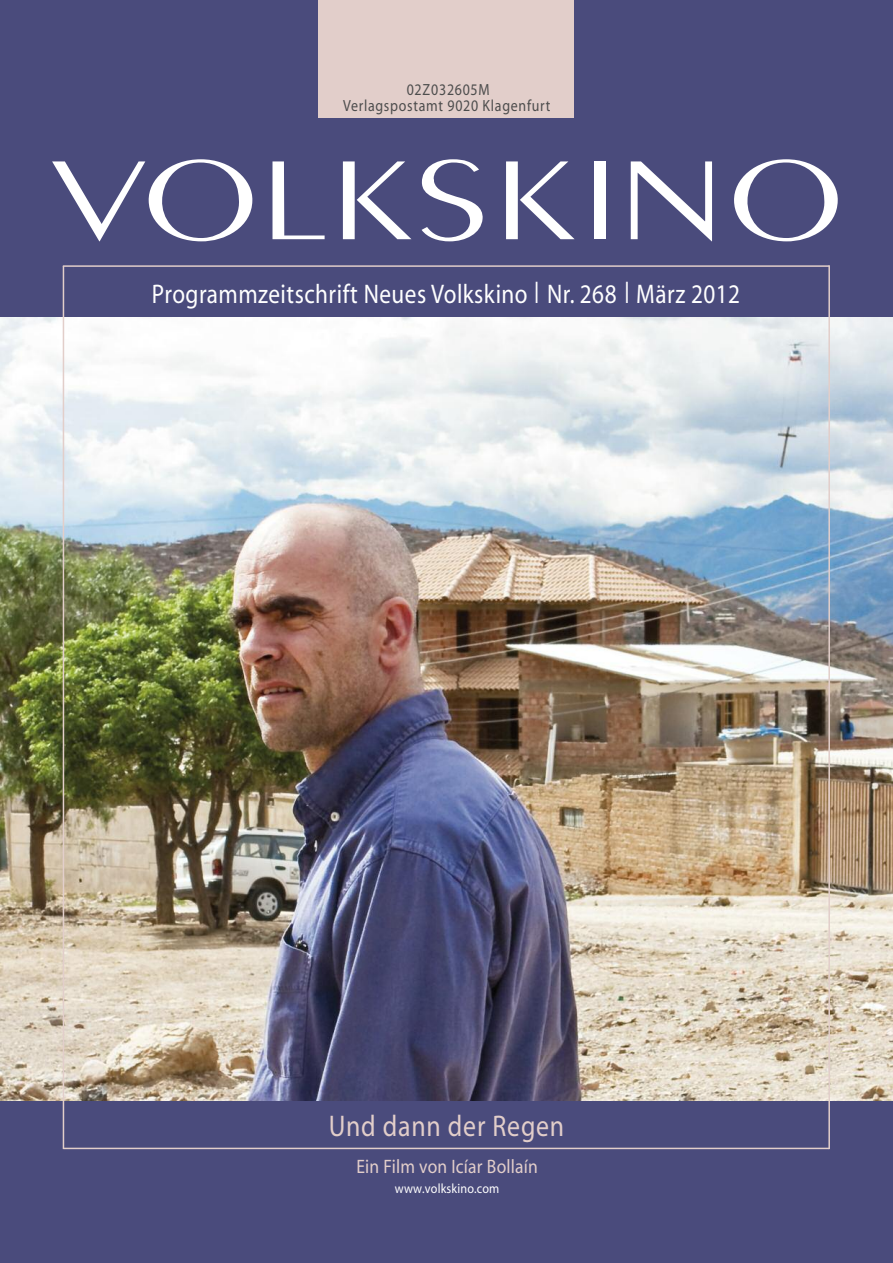
<style>
.page{position:relative;width:893px;height:1263px;background:#4a4b7c}
.page>*{position:absolute;margin:0;border:0;box-sizing:border-box;transform-origin:0 0}
.t1{font:300 120px "Penguin";letter-spacing:.01em;color:#fff;scale:1.4 1}
.t2{font:30px "Myriad";letter-spacing:.03em;color:#e2ceca;scale:.86 1}
.t3{font:27px "Myriad";letter-spacing:.02em;color:#fff;scale:.86 1}
.t4{font:19.5px "Myriad";letter-spacing:.015em;color:#e2ceca;scale:.9 1}
.t5{font:16.2px/16.5px "Myriad";letter-spacing:.05em;color:#4d4d4d;text-align:center;scale:.86 1}
.t6{font:13.5px "Myriad";letter-spacing:.015em;color:#fff;scale:.9 1}
.s1{font-size:31.5px}
</style>
<div class="page">
<img style="left:0;top:318px;width:893px;height:783px">
<hr style="left:63px;top:265px;width:766px;height:2px;background:#e2ceca">
<hr style="left:64px;top:1148px;width:765px;height:1px;background:#e2ceca">
<hr style="left:828px;top:265px;width:2px;height:884px;background:#e2ceca">
<hr style="left:63px;top:266px;width:1px;height:883px;background:#e2ceca">
<div style="left:319px;top:0;width:255px;height:118px;background:#e2ceca"></div>
<p class="t5" style="left:343px;top:83px;width:243px">02Z032605M<br>Verlagspostamt 9020 Klagenfurt</p>
<h1 class="t1" style="left:51px;top:161px;width:569px">VOLKSKINO</h1>
<p class="t3" style="left:152px;top:283px;width:685px">Programmzeitschrift Neues Volkskino <span class="s1">I</span> Nr. 268 <span class="s1">I</span> März 2012</p>
<p class="t2" style="left:329px;top:1115px;width:275px">Und dann der Regen</p>
<p class="t4" style="left:356px;top:1159px;width:203px">Ein Film von Icíar Bollaín</p>
<p class="t6" style="left:395px;top:1183px;width:118px">www.volkskino.com</p>
</div>
